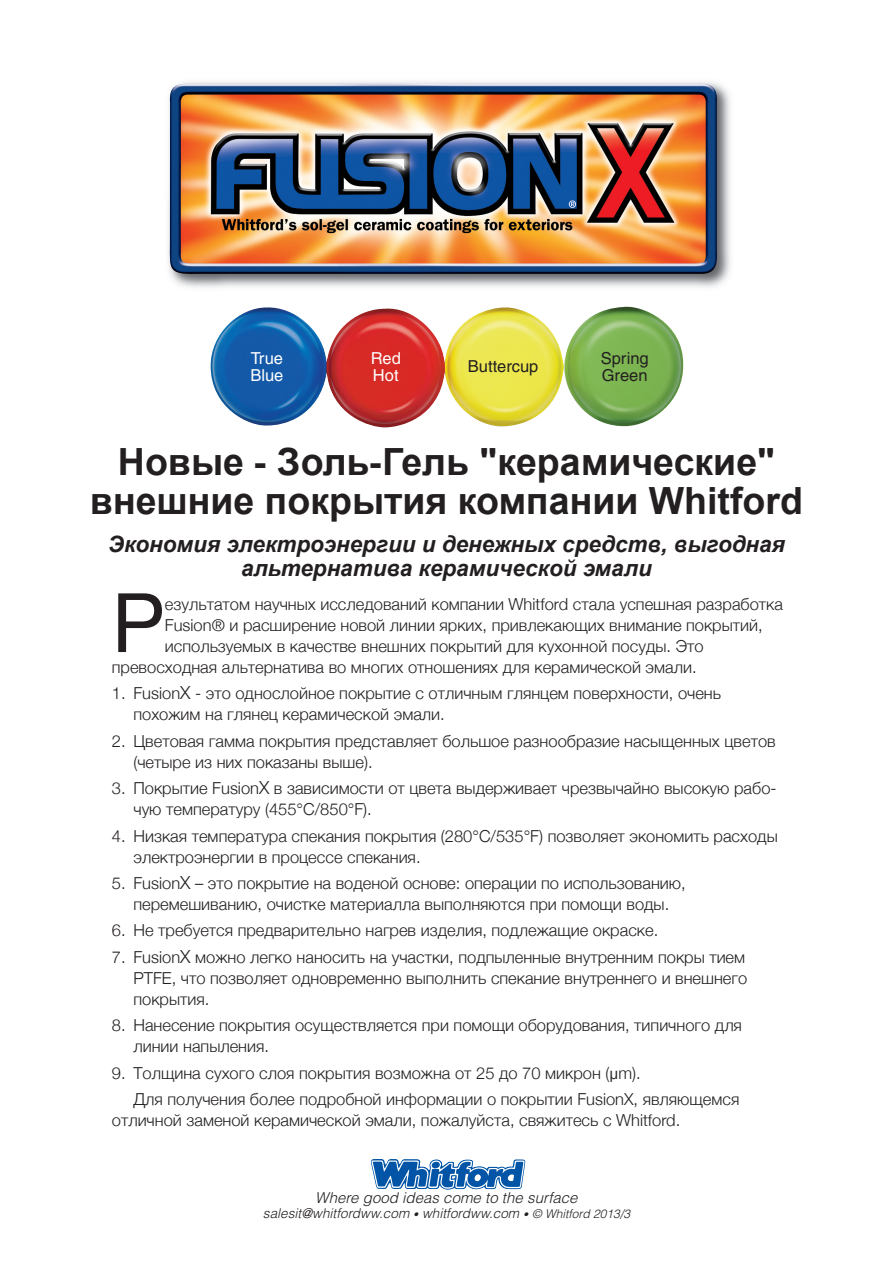
<style>
.page{position:relative;width:893px;height:1263px;background:#fff}
.page>*{position:absolute;margin:0;border:0;box-sizing:border-box;transform-origin:0 0}
.t1{font:82.2px "Helvetica Neue";color:#231f20}
.t2{font:700 37.5px/39px "Arial";color:#231f20;text-align:center}
.t3{font:italic 700 22.5px/24px "Arial";color:#231f20;text-align:center}
.t4{font:300 16.5px/21px "Helvetica Neue";color:#231f20}
.t5{font:16.5px "Helvetica";color:#231f20}
.t6{font:16.5px "Helvetica";color:#fff}
.t7{font:italic 300 15px "Helvetica";letter-spacing:.005em;color:#231f20}
.t8{font:italic 300 13.5px "Helvetica";letter-spacing:.005em;color:#231f20}
.s1{font-size:18px}
.s2{font-family:"Franklin Gothic";font-weight:400}
.s3{font-size:10.5px}
.s4{font-size:12px}
</style>
<div class="page">
<img style="left:168px;top:82px;width:563px;height:225px">
<img style="left:170px;top:83px;width:547px;height:191px">
<img style="left:371px;top:1159px;width:154px;height:31px">
<img style="left:210px;top:307px;width:473px;height:120px">
<p class="t5" style="left:468px;top:360px;width:72px">Buttercup</p>
<p class="t5" style="left:601px;top:352px;width:49px">Spring</p>
<p class="t6" style="left:251px;top:352px;width:34px">True</p>
<p class="t6" style="left:371px;top:352px;width:32px">Red</p>
<p class="t6" style="left:250px;top:369px;width:35px">Blue</p>
<p class="t6" style="left:373px;top:369px;width:27px">Hot</p>
<p class="t5" style="left:602px;top:369px;width:47px">Green</p>
<h2 class="t2" style="left:90px;top:442px;width:714px">Новые - Золь-Гель "керамические" внешние покрытия компании Whitford</h2>
<h3 class="t3" style="left:108px;top:532px;width:678px">Экономия электроэнергии и денежных средств, выгодная альтернатива керамической эмали</h3>
<h1 class="t1" style="left:112px;top:574px;width:55px">P</h1>
<p class="t4" style="left:165px;top:593px;width:620px">езультатом научных исследований компании Whitford стала успешная разработка</p>
<p class="t4" style="left:165px;top:614px;width:599px">Fusion® и расширение новой линии ярких, привлекающих внимание покрытий,</p>
<p class="t4" style="left:165px;top:635px;width:540px">используемых в качестве внешних покрытий для кухонной посуды. Это</p>
<p class="t4" style="left:112px;top:656px;width:586px">превосходная альтернатива во многих отношениях для керамической эмали.</p>
<p class="t4" style="left:133px;top:683px;width:589px;text-indent:-22px">1. Fusion<span class="s1">X</span> - это однослойное покрытие с отличным глянцем поверхности, очень похожим на глянец керамической эмали.</p>
<p class="t4" style="left:133px;top:730px;width:644px;text-indent:-22px">2. Цветовая гамма покрытия представляет большое разнообразие насыщенных цветов (четыре из них показаны выше).</p>
<p class="t4" style="left:133px;top:777px;width:645px;text-indent:-22px">3. Покрытие Fusion<span class="s1">X</span> в зависимости от цвета выдерживает чрезвычайно высокую рабо&shy;чую температуру (455°C/850°F).</p>
<p class="t4" style="left:133px;top:825px;width:646px;text-indent:-22px">4. Низкая температура спекания покрытия (280°C/535°F) позволяет экономить расходы электроэнергии в процессе спекания.</p>
<p class="t4" style="left:112px;top:872px;width:575px;text-align:center">5. Fusion<span class="s1">X</span> – это покрытие на воденой основе: операции по использованию, перемешиванию, очистке материалла выполняются при помощи воды.</p>
<p class="t4" style="left:112px;top:920px;width:548px">6. Не требуется предварительно нагрев изделия, подлежащие окраске.</p>
<p class="t4" style="left:133px;top:946px;width:615px;text-indent:-22px">7. Fusion<span class="s1">X</span> можно легко наносить на участки, подпыленные внутренним покры тием<br>PTFE, что позволяет одновременно выполнить спекание внутреннего и внешнего покрытия.</p>
<p class="t4" style="left:133px;top:1014px;width:610px;text-indent:-22px">8. Нанесение покрытия осуществляется при помощи оборудования, типичного для линии напыления.</p>
<p class="t4" style="left:133px;top:1059px;width:607px;line-height:26.4px;text-indent:-22px">9. Толщина сухого слоя покрытия возможна от 25 до 70 микрон (<span class="s2">μ</span>m).<br>Для получения более подробной информации о покрытии FusionX, являющемся</p>
<p class="t4" style="left:112px;top:1109px;width:570px">отличной заменой керамической эмали, пожалуйста, свяжитесь с Whitford.</p>
<p class="t7" style="left:315px;top:1189px;width:264px">Where good ideas come to the surface</p>
<p class="t8" style="left:263px;top:1205px;width:369px">salesit@whitfordww.com <span class="s3">•</span> whitfordww.com <span class="s3">•</span> <span class="s4">© Whitford 2013/3</span></p>
</div>
